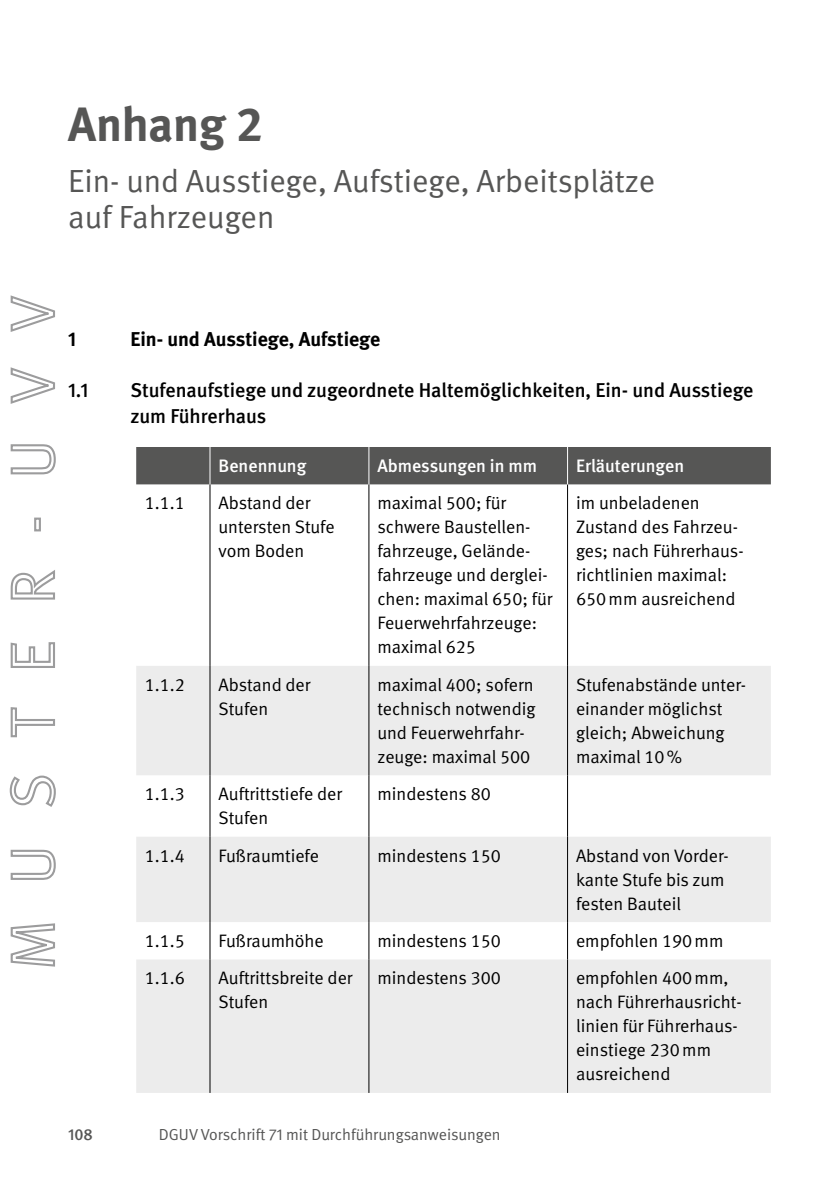
<style>
.page{position:relative;width:840px;height:1191px;background:#fff}
.page>*{position:absolute;margin:0;border:0;box-sizing:border-box;transform-origin:0 0}
.Überschriften_H1_ohne_Zahl{font:700 48px "DGUV Meta";color:#565655}
.Überschriften_H1u_ohne_Zahl{font:32px/36px "DGUV Meta";color:#565655}
.Fließtext_FT_Abstand_vor{font:500 20px/25.6px "DGUV Meta";color:#000}
.Fließtext_FT_Abstand_vor-2{font:700 20px "DGUV Meta";color:#000}
.Tabellen_und_Graphen_TI{font:18px/24px "DGUV Meta";color:#000}
.Tabellen_und_Graphen_TK{font:500 18px "DGUV Meta";color:#fff}
.t1{font:16px "DGUV Meta";color:#565655}
.t2{font:500 16px "DGUV Meta";color:#565655}
</style>
<div class="page">
<div style="left:136px;top:447px;width:634px;height:37px;background:#565655"></div>
<svg style="left:136px;top:666px;width:634px;height:427px;fill:#ececec"></svg>
<hr style="left:209px;top:484px;width:1px;height:182px;background:#000">
<hr style="left:368px;top:484px;width:1px;height:182px;background:#000">
<hr style="left:566px;top:484px;width:1px;height:182px;background:#000">
<hr style="left:209px;top:666px;width:1px;height:109px;background:#000">
<hr style="left:368px;top:666px;width:1px;height:109px;background:#000">
<hr style="left:566px;top:666px;width:1px;height:109px;background:#000">
<hr style="left:209px;top:775px;width:1px;height:61px;background:#000">
<hr style="left:368px;top:775px;width:1px;height:61px;background:#000">
<hr style="left:566px;top:775px;width:1px;height:61px;background:#000">
<hr style="left:209px;top:836px;width:1px;height:86px;background:#000">
<hr style="left:368px;top:836px;width:1px;height:86px;background:#000">
<hr style="left:566px;top:836px;width:1px;height:86px;background:#000">
<hr style="left:209px;top:922px;width:1px;height:37px;background:#000">
<hr style="left:368px;top:922px;width:1px;height:37px;background:#000">
<hr style="left:566px;top:922px;width:1px;height:37px;background:#000">
<hr style="left:209px;top:959px;width:1px;height:134px;background:#000">
<hr style="left:368px;top:959px;width:1px;height:134px;background:#000">
<hr style="left:566px;top:959px;width:1px;height:134px;background:#000">
<hr style="left:209px;top:447px;width:1px;height:37px;background:#fff">
<hr style="left:368px;top:447px;width:1px;height:37px;background:#fff">
<hr style="left:566px;top:447px;width:1px;height:37px;background:#fff">
<svg style="left:10px;top:923px;width:45px;height:44px"></svg>
<svg style="left:10px;top:849px;width:46px;height:31px"></svg>
<svg style="left:9px;top:775px;width:47px;height:32px"></svg>
<svg style="left:10px;top:707px;width:45px;height:31px"></svg>
<svg style="left:10px;top:642px;width:45px;height:26px"></svg>
<svg style="left:10px;top:570px;width:45px;height:30px"></svg>
<div style="left:34px;top:517px;width:7px;height:14px;border:2px solid #9c9c9d"></div>
<svg style="left:10px;top:444px;width:46px;height:31px"></svg>
<svg style="left:10px;top:367px;width:45px;height:37px"></svg>
<svg style="left:10px;top:295px;width:45px;height:37px"></svg>
<h1 class="Überschriften_H1_ohne_Zahl" style="left:68px;top:96px;width:196px">Anhang 2</h1>
<h1 class="Überschriften_H1u_ohne_Zahl" style="left:68px;top:164px;width:588px">Ein- und Ausstiege, Aufstiege, Arbeitsplätze auf Fahrzeugen</h1>
<p class="Fließtext_FT_Abstand_vor-2" style="left:68px;top:327px;width:10px">1</p>
<p class="Fließtext_FT_Abstand_vor-2" style="left:130px;top:327px;width:251px">Ein- und Ausstiege, Aufstiege</p>
<p class="Fließtext_FT_Abstand_vor" style="left:68px;top:378px;width:22px">1.1</p>
<p class="Fließtext_FT_Abstand_vor" style="left:130px;top:378px;width:624px">Stufenaufstiege und zugeordnete Haltemöglichkeiten, Ein- und Ausstiege zum Führerhaus</p>
<p class="Tabellen_und_Graphen_TK" style="left:218px;top:455px;width:89px">Benennung</p>
<p class="Tabellen_und_Graphen_TK" style="left:377px;top:455px;width:161px">Abmessungen in mm</p>
<p class="Tabellen_und_Graphen_TK" style="left:575px;top:455px;width:109px">Erläuterungen</p>
<p class="Tabellen_und_Graphen_TI" style="left:145px;top:491px;width:42px">1.1.1</p>
<p class="Tabellen_und_Graphen_TI" style="left:218px;top:491px;width:118px">Abstand der untersten Stufe vom Boden</p>
<p class="Tabellen_und_Graphen_TI" style="left:377px;top:491px;width:176px">maximal 500; für schwere Baustellen&shy;fahrzeuge, Gelände&shy;fahrzeuge und derglei&shy;chen: maximal 650; für<br>Feuerwehrfahrzeuge: maximal 625</p>
<p class="Tabellen_und_Graphen_TI" style="left:575px;top:491px;width:169px">im unbeladenen<br>Zustand des Fahrzeu&shy;ges; nach Führerhaus&shy;richtlinien maximal:<br>650mm ausreichend</p>
<p class="Tabellen_und_Graphen_TI" style="left:145px;top:673px;width:42px">1.1.2</p>
<p class="Tabellen_und_Graphen_TI" style="left:218px;top:673px;width:93px">Abstand der<br>Stufen</p>
<p class="Tabellen_und_Graphen_TI" style="left:377px;top:673px;width:160px">maximal 400; sofern technisch notwendig und Feuerwehrfahr&shy;zeuge: maximal 500</p>
<p class="Tabellen_und_Graphen_TI" style="left:575px;top:673px;width:171px">Stufenabstände unter&shy;einander möglichst gleich; Abweichung maximal 10%</p>
<p class="Tabellen_und_Graphen_TI" style="left:145px;top:782px;width:42px">1.1.3</p>
<p class="Tabellen_und_Graphen_TI" style="left:218px;top:782px;width:125px">Auftrittstiefe der<br>Stufen</p>
<p class="Tabellen_und_Graphen_TI" style="left:377px;top:782px;width:115px">mindestens 80</p>
<p class="Tabellen_und_Graphen_TI" style="left:145px;top:843px;width:42px">1.1.4</p>
<p class="Tabellen_und_Graphen_TI" style="left:218px;top:843px;width:102px">Fußraumtiefe</p>
<p class="Tabellen_und_Graphen_TI" style="left:377px;top:843px;width:125px">mindestens 150</p>
<p class="Tabellen_und_Graphen_TI" style="left:575px;top:843px;width:154px">Abstand von Vorder&shy;kante Stufe bis zum festen Bauteil</p>
<p class="Tabellen_und_Graphen_TI" style="left:145px;top:929px;width:42px">1.1.5</p>
<p class="Tabellen_und_Graphen_TI" style="left:218px;top:929px;width:107px">Fußraumhöhe</p>
<p class="Tabellen_und_Graphen_TI" style="left:377px;top:929px;width:125px">mindestens 150</p>
<p class="Tabellen_und_Graphen_TI" style="left:575px;top:929px;width:149px">empfohlen 190mm</p>
<p class="Tabellen_und_Graphen_TI" style="left:145px;top:966px;width:42px">1.1.6</p>
<p class="Tabellen_und_Graphen_TI" style="left:218px;top:966px;width:135px">Auftrittsbreite der<br>Stufen</p>
<p class="Tabellen_und_Graphen_TI" style="left:377px;top:966px;width:125px">mindestens 300</p>
<p class="Tabellen_und_Graphen_TI" style="left:575px;top:966px;width:167px">empfohlen 400mm, nach Führerhausricht&shy;linien für Führerhaus&shy;einstiege 230mm ausreichend</p>
<p class="t2" style="left:68px;top:1124px;width:26px">108</p>
<p class="t1" style="left:159px;top:1124px;width:343px">DGUV Vorschrift 71 mit Durchführungsanweisungen</p>
</div>
